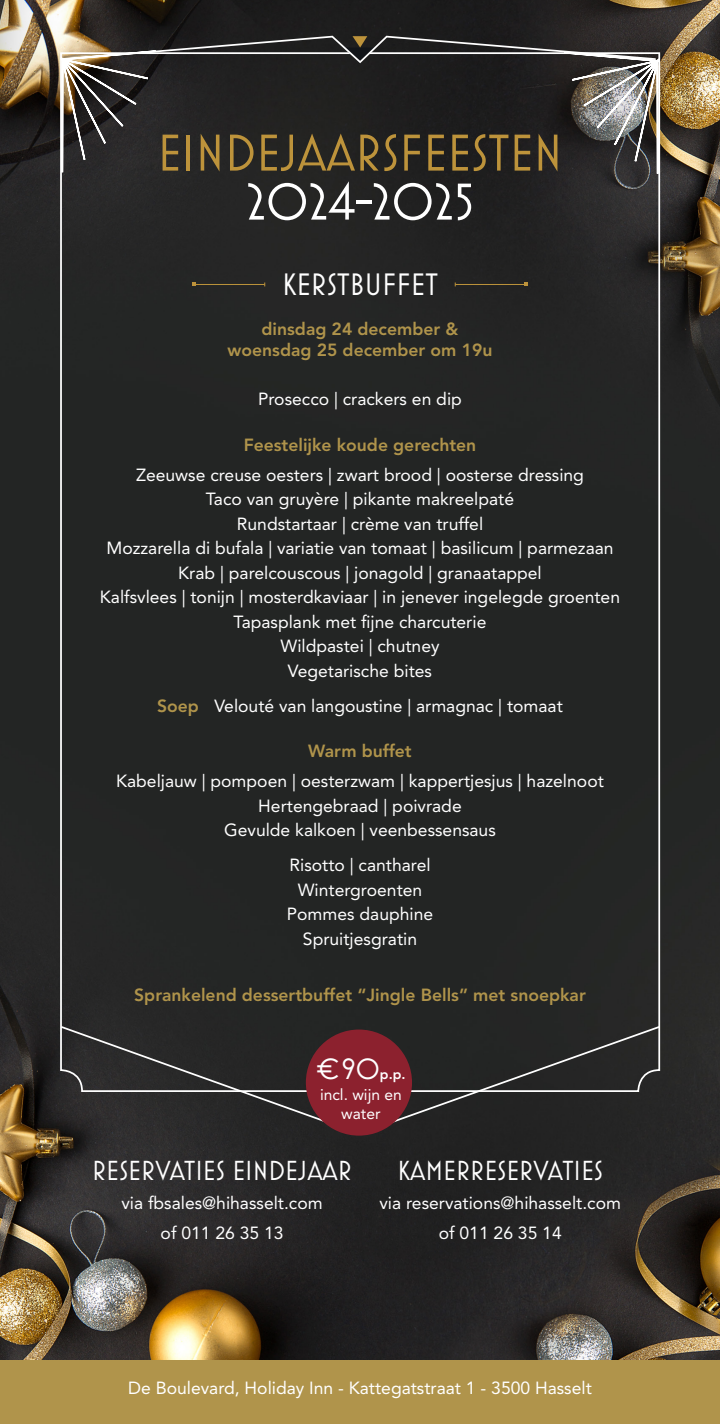
<style>
.page{position:relative;width:720px;height:1424px;background:#fff}
.page>*{position:absolute;margin:0;border:0;box-sizing:border-box;transform-origin:0 0}
.t1{font:52.5px "Mostra Nuova";color:#bd933b}
.t2{font:52.5px "Mostra Nuova";color:#fff}
.t3{font:31.5px "Mostra Nuova";color:#fff}
.t4{font:28px "Mostra Nuova";color:#fff}
.t5{font:17.5px/24.5px "Avenir LT Std";color:#fff;text-align:center}
.t6{font:800 17.5px/21px "Avenir LT Std";color:#b0944b;text-align:center}
.t7{font:15.58px/18.7px "Avenir LT Std";color:#fff;text-align:center}
.t8{font:800 13.83px "Avenir LT Std";color:#fff}
.s1{font-weight:800;color:#b0944b}
.s2{font-family:"Mostra Nuova";font-weight:400;font-size:29.75px}
</style>
<div class="page">
<img style="left:0;top:0;width:719px;height:1361px">
<div style="left:59px;top:175px;width:601px;height:849px;background:#232524"></div>
<svg style="left:59px;top:1024px;width:602px;height:102px"></svg>
<svg style="left:58px;top:0;width:604px;height:175px"></svg>
<div style="left:0;top:1361px;width:719px;height:63px;background:#b0944b"></div>
<div style="left:306px;top:1029px;width:106px;height:106px;background:#8c212e;border-radius:50%"></div>
<h1 class="t1" style="left:157px;top:123px;width:406px">EINDEJAARSFEESTEN</h1>
<h1 class="t2" style="left:246px;top:172px;width:229px">2024-2025</h1>
<h2 class="t3" style="left:282px;top:266px;width:157px">KERSTBUFFET</h2>
<p class="t6" style="left:227px;top:319px;width:266px">dinsdag 24 december &amp; woensdag 25 december om 19u</p>
<p class="t5" style="left:258px;top:387px;width:205px">Prosecco | crackers en dip</p>
<p class="t6" style="left:243px;top:434px;width:234px">Feestelijke koude gerechten</p>
<p class="t5" style="left:100px;top:462px;width:521px">Zeeuwse creuse oesters | zwart brood | oosterse dressing<br>Taco van gruyère | pikante makreelpaté<br>Rundstartaar | crème van truffel<br>Mozzarella di bufala | variatie van tomaat | basilicum | parmezaan Krab | parelcouscous | jonagold | granaatappel<br>Kalfsvlees | tonijn | mosterdkaviaar | in jenever ingelegde groenten Tapasplank met fijne charcuterie<br>Wildpastei | chutney<br>Vegetarische bites</p>
<p class="t5" style="left:157px;top:693px;width:407px"><span class="s1">Soep</span> Velouté van langoustine | armagnac | tomaat</p>
<p class="t6" style="left:308px;top:741px;width:105px">Warm buffet</p>
<p class="t5" style="left:116px;top:769px;width:489px">Kabeljauw | pompoen | oesterzwam | kappertjesjus | hazelnoot<br>Hertengebraad | poivrade<br>Gevulde kalkoen | veenbessensaus</p>
<p class="t5" style="left:287px;top:853px;width:148px">Risotto | cantharel<br>Wintergroenten<br>Pommes dauphine<br>Spruitjesgratin</p>
<p class="t6" style="left:134px;top:984px;width:453px">Sprankelend dessertbuffet “Jingle Bells” met snoepkar</p>
<p class="t8" style="left:316px;top:1066px;width:91px"><span class="s2">€ 90</span>p.p.</p>
<p class="t7" style="left:320px;top:1085px;width:83px">incl. wijn en water</p>
<h3 class="t4" style="left:92px;top:1154px;width:261px">RESERVATIES EINDEJAAR</h3>
<p class="t5" style="left:121px;top:1188px;width:203px;line-height:29.8px">via fbsales@hihasselt.com of 011 26 35 13</p>
<h3 class="t4" style="left:397px;top:1154px;width:207px">KAMERRESERVATIES</h3>
<p class="t5" style="left:379px;top:1188px;width:243px;line-height:29.8px">via reservations@hihasselt.com of 011 26 35 14</p>
<p class="t5" style="left:128px;top:1376px;width:465px">De Boulevard, Holiday Inn - Kattegatstraat 1 - 3500 Hasselt</p>
</div>
